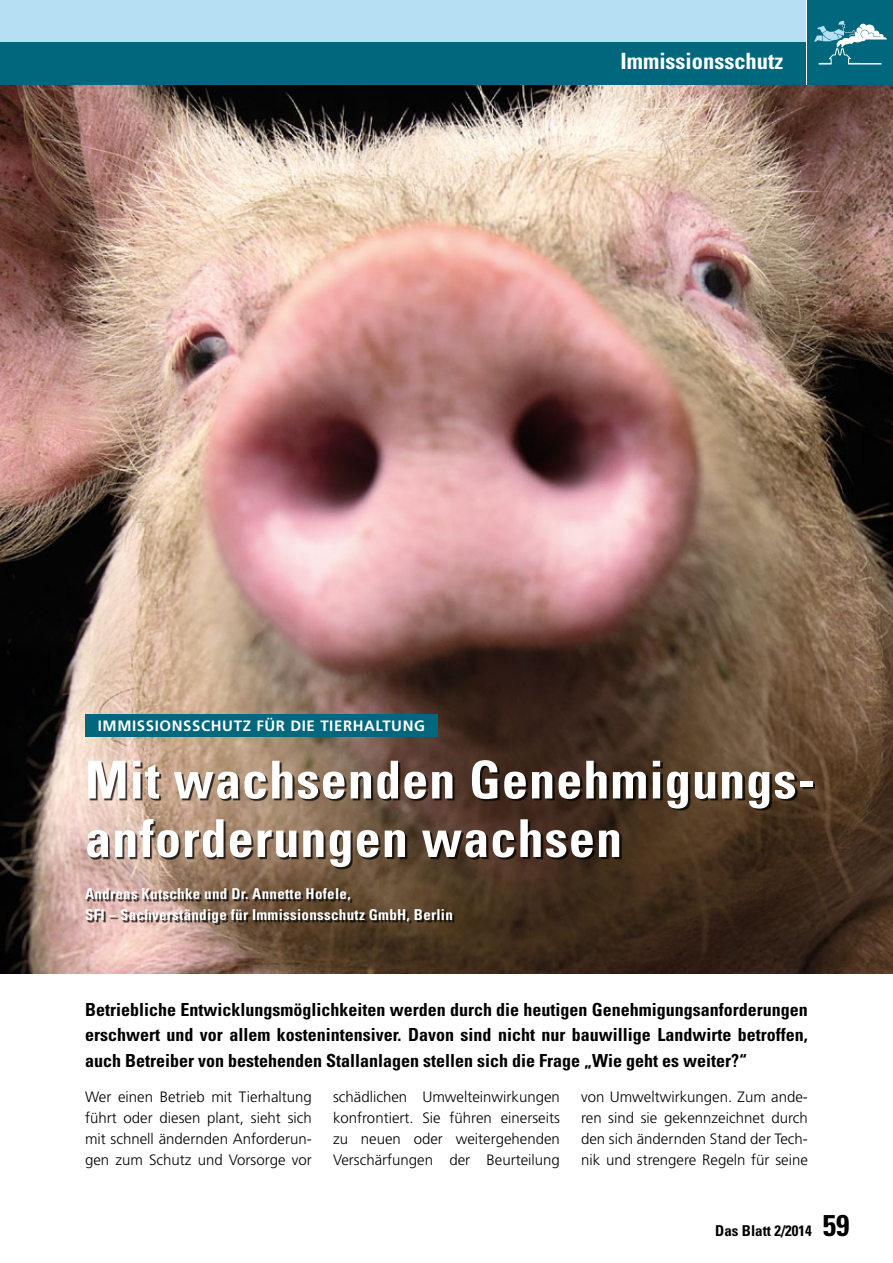
<style>
.page{position:relative;width:893px;height:1263px;background:#fff}
.page>*{position:absolute;margin:0;border:0;box-sizing:border-box;transform-origin:0 0}
.t1{font:700 condensed 52.2px/58.5px "Univers";letter-spacing:.02em;color:#fff}
.t2{font:700 condensed 22.5px "Univers";color:#fff}
.t3{font:700 condensed 18px/25.5px "Univers";color:#000;text-align:justify}
.t4{font:300 15px/21px "Frutiger LT";color:#000;text-align:justify}
.t5{font:700 condensed 15px/21px "Univers";letter-spacing:.02em;color:#fff}
.t6{font:700 15px "Frutiger LT";letter-spacing:.04em;color:#fff}
.t7{font:700 condensed 15px "Univers";color:#000}
.s1{font-size:30px}
</style>
<div class="page">
<div style="left:0;top:0;width:806px;height:43px;background:#b5e0f4"></div>
<div style="left:0;top:43px;width:806px;height:42px;background:#00677c"></div>
<div style="left:808px;top:0;width:85px;height:85px;background:#00677c"></div>
<svg style="left:814px;top:21px;width:73px;height:44px"></svg>
<img style="left:0;top:85px;width:893px;height:889px">
<div style="left:88px;top:762px;width:727px;height:162px;background:#000;opacity:.75"></div>
<div style="left:85px;top:714px;width:353px;height:23px;background:#00677c"></div>
<h2 class="t2" style="left:621px;top:47px;width:164px">Immissionsschutz</h2>
<p class="t6" style="left:98px;top:717px;width:12px">IMM</p>
<p class="t6" style="left:132px;top:717px;width:294px">ISSIONSSCHUTZ FÜR DIE TIERHALTUNG</p>
<h1 class="t1" style="left:85px;top:750px;width:731px">Mit wachsenden Genehmigungs&shy;anforderungen wachsen</h1>
<p class="t5" style="left:85px;top:883px;width:369px">Andreas Kutschke und Dr. Annette Hofele,<br>SFI – Sachverständige für Immissionsschutz GmbH, Berlin</p>
<p class="t3" style="left:85px;top:996px;width:724px">Betriebliche Entwicklungsmöglichkeiten werden durch die heutigen Genehmigungsanforderungen erschwert und vor allem kostenintensiver. Davon sind nicht nur bauwillige Landwirte betroffen, auch Betreiber von bestehenden Stallanlagen stellen sich die Frage „Wie geht es weiter?“</p>
<p class="t4" style="left:85px;top:1087px;width:228px">Wer einen Betrieb mit Tierhaltung führt oder diesen plant, sieht sich mit schnell ändernden Anforderun&shy;gen zum Schutz und Vorsorge vor</p>
<p class="t4" style="left:333px;top:1087px;width:228px">schädlichen Umwelteinwirkungen konfrontiert. Sie führen einerseits zu neuen oder weitergehenden Verschärfungen der Beurteilung</p>
<p class="t4" style="left:581px;top:1087px;width:228px">von Umweltwirkungen. Zum ande&shy;ren sind sie gekennzeichnet durch den sich ändernden Stand der Tech&shy;nik und strengere Regeln für seine</p>
<p class="t7" style="left:715px;top:1221px;width:136px">Das Blatt 2/2014 <span class="s1">59</span></p>
</div>
